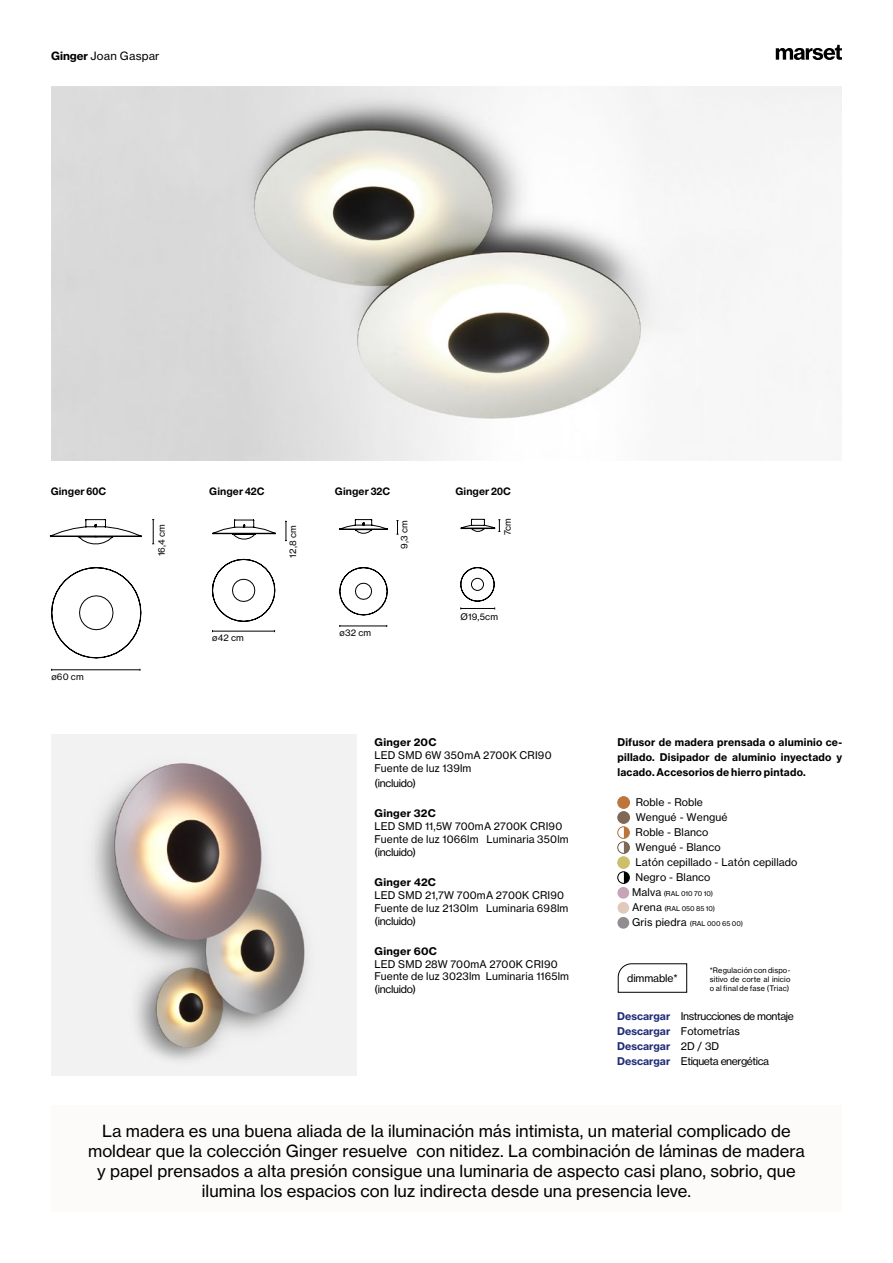
<style>
.page{position:relative;width:893px;height:1263px;background:#fff}
.page>*{position:absolute;margin:0;border:0;box-sizing:border-box;transform-origin:0 0}
.t1{font:16.5px/20.2px "N Haas Grotesk TX Pro 55 Rg";color:#000;text-align:center}
.t2{font:11.25px "N Haas Grotesk TX Pro 55 Rg";letter-spacing:.02em;color:#000}
.t3{font:10.5px/12.9px "N Haas Grotesk TX Pro 55 Rg";letter-spacing:.01em;color:#000}
.t4{font:10.5px/15px "N Haas Grotesk TX Pro 75 Bd";letter-spacing:.02em;color:#000;text-align:justify}
.t5{font:10.5px/15px "N Haas Grotesk TX Pro 55 Rg";letter-spacing:-.04em;color:#000}
.t6{font:700 10.5px "Helvetica Neue LT Std";letter-spacing:.005em;color:#000}
.t7{font:10.5px "N Haas Grotesk TX Pro 75 Bd";color:#202d76}
.t8{font:10.5px "N Haas Grotesk TX Pro 55 Rg";letter-spacing:-.03em;color:#000}
.t9{font:10.5px "N Haas Grotesk TX Pro 55 Rg";letter-spacing:-.01em;color:#000}
.t10{font:9px "N Haas Grotesk TX Pro 55 Rg";letter-spacing:.015em;color:#000}
.t11{font:7.5px/9px "N Haas Grotesk TX Pro 55 Rg";letter-spacing:.02em;color:#000;text-align:justify}
.t12{font:6.75px "N Haas Grotesk TX Pro 55 Rg";letter-spacing:.005em;color:#000}
.s1{font-family:"N Haas Grotesk TX Pro 75 Bd"}
.s2{font-size:10.5px}
.s3{font-family:"N Haas Grotesk TX Pro 75 Bd";color:#202d76}
.s4{font-family:"N Haas Grotesk TX Pro 55 Rg";color:#000}
</style>
<div class="page">
<div style="left:618px;top:797px;width:11px;height:11px;background:#bc763d;border-radius:50%"></div>
<div style="left:617px;top:796px;width:13px;height:13px;border:1px solid #bc763d;border-radius:50%"></div>
<div style="left:618px;top:812px;width:11px;height:11px;background:#7f6857;border-radius:50%"></div>
<div style="left:617px;top:811px;width:13px;height:13px;border:1px solid #7f6857;border-radius:50%"></div>
<div style="left:618px;top:827px;width:11px;height:11px;background:#ba753c;border-radius:50%"></div>
<div style="left:617px;top:826px;width:13px;height:13px;border:1px solid #bc763d;border-radius:50%"></div>
<div style="left:618px;top:842px;width:11px;height:11px;background:#806957;border-radius:50%"></div>
<div style="left:617px;top:841px;width:13px;height:13px;border:1px solid #6b6049;border-radius:50%"></div>
<div style="left:618px;top:857px;width:11px;height:11px;background:#ccbf6a;border-radius:50%"></div>
<div style="left:617px;top:856px;width:13px;height:13px;border:1px solid #ccbf6a;border-radius:50%"></div>
<div style="left:618px;top:872px;width:11px;height:11px;background:#000;border-radius:50%"></div>
<svg style="left:618px;top:827px;width:6px;height:55px"></svg>
<div style="left:617px;top:871px;width:13px;height:13px;border:1px solid #000;border-radius:50%"></div>
<div style="left:617px;top:887px;width:12px;height:12px;background:#c7a4b6;border-radius:50%"></div>
<div style="left:617px;top:902px;width:12px;height:12px;background:#e1cabc;border-radius:50%"></div>
<div style="left:617px;top:917px;width:12px;height:12px;background:#8f8d90;border-radius:50%"></div>
<svg style="left:776px;top:45px;width:66px;height:15px"></svg>
<svg style="left:618px;top:963px;width:69px;height:30px"></svg>
<div style="left:51px;top:1106px;width:791px;height:106px;background:#fcfbfa"></div>
<svg style="left:461px;top:519px;width:39px;height:13px"></svg>
<hr style="left:212px;top:631px;width:63px;height:1px;background:#000">
<svg style="left:285px;top:521px;width:2px;height:20px"></svg>
<hr style="left:340px;top:626px;width:47px;height:1px;background:#000">
<svg style="left:396px;top:520px;width:2px;height:15px"></svg>
<hr style="left:52px;top:669px;width:88px;height:1px;background:#000">
<svg style="left:152px;top:519px;width:2px;height:25px"></svg>
<svg style="left:212px;top:559px;width:63px;height:63px"></svg>
<svg style="left:213px;top:519px;width:63px;height:20px"></svg>
<svg style="left:339px;top:567px;width:49px;height:48px"></svg>
<svg style="left:339px;top:519px;width:49px;height:15px"></svg>
<svg style="left:50px;top:519px;width:91px;height:25px"></svg>
<svg style="left:51px;top:567px;width:90px;height:91px"></svg>
<svg style="left:460px;top:567px;width:35px;height:34px"></svg>
<hr style="left:461px;top:608px;width:34px;height:1px;background:#000">
<img style="left:51px;top:87px;width:791px;height:374px">
<img style="left:51px;top:735px;width:306px;height:341px">
<p class="t2" style="left:51px;top:49px;width:110px"><span class="s1">Ginger</span> Joan Gaspar</p>
<p class="t6" style="left:51px;top:485px;width:57px">Ginger 60C</p>
<p class="t6" style="left:209px;top:485px;width:57px">Ginger 42C</p>
<p class="t6" style="left:335px;top:485px;width:57px">Ginger 32C</p>
<p class="t6" style="left:455px;top:485px;width:57px">Ginger 20C</p>
<p class="t10" style="left:502px;top:535px;width:19px;rotate:-90deg">7cm</p>
<p class="t10" style="left:399px;top:549px;width:30px;rotate:-90deg">9,3 cm</p>
<p class="t10" style="left:156px;top:556px;width:34px;rotate:-90deg">16,4 cm</p>
<p class="t10" style="left:287px;top:558px;width:34px;rotate:-90deg">12,8 cm</p>
<p class="t10" style="left:51px;top:671px;width:34px">ø60 cm</p>
<p class="t10" style="left:212px;top:632px;width:33px">ø42 cm</p>
<p class="t10" style="left:340px;top:627px;width:33px">ø32 cm</p>
<p class="t10" style="left:461px;top:611px;width:39px">Ø19,5cm</p>
<p class="t4" style="left:375px;top:735px;width:63px">Ginger 20C</p>
<p class="t3" style="left:375px;top:749px;width:178px">LED SMD 6W 350mA 2700K CRI90<br>Fuente de luz 139lm</p>
<p class="t8" style="left:375px;top:777px;width:43px">(incluido)</p>
<p class="t4" style="left:375px;top:806px;width:63px">Ginger 32C</p>
<p class="t3" style="left:375px;top:820px;width:196px">LED SMD 11,5W 700mA 2700K CRI90<br>Fuente de luz 1066lm Luminaria 350lm (incluido)</p>
<p class="t4" style="left:375px;top:874px;width:63px">Ginger 42C</p>
<p class="t3" style="left:375px;top:888px;width:195px">LED SMD 21,7W 700mA 2700K CRI90<br>Fuente de luz 2130lm Luminaria 698lm (incluido)</p>
<p class="t4" style="left:375px;top:943px;width:64px">Ginger 60C</p>
<p class="t3" style="left:375px;top:957px;width:196px">LED SMD 28W 700mA 2700K CRI90<br>Fuente de luz 3023lm Luminaria 1165lm (incluido)</p>
<p class="t4" style="left:617px;top:735px;width:226px">Difusor de madera prensada o aluminio ce&shy;pillado. Disipador de aluminio inyectado y lacado. Accesorios de hierro pintado.</p>
<p class="t3" style="left:636px;top:795px;width:163px;line-height:15px">Roble - Roble<br>Wengué - Wengué<br>Roble - Blanco<br>Wengué - Blanco<br>Latón cepillado - Latón cepillado<br>Negro - Blanco</p>
<p class="t12" style="left:632px;top:890px;width:82px"><span class="s2">Malva</span> (RAL 010 70 10)</p>
<p class="t12" style="left:632px;top:905px;width:84px"><span class="s2">Arena</span> (RAL 050 85 10)</p>
<p class="t12" style="left:632px;top:920px;width:112px"><span class="s2">Gris piedra</span> (RAL 000 65 00)</p>
<p class="t11" style="left:710px;top:965px;width:82px">*Regulación con dispo&shy;sitivo de corte al inicio o al final de fase (Triac)</p>
<p class="t5" style="left:617px;top:1008px;width:178px"><span class="s3">Descargar</span> Instrucciones de montaje<br><span class="s3">Descargar</span> Fotometrías</p>
<p class="t7" style="left:617px;top:1039px;width:103px">Descargar <span class="s4">2D / 3D</span></p>
<p class="t5" style="left:617px;top:1053px;width:153px"><span class="s3">Descargar</span> Etiqueta energética</p>
<p class="t9" style="left:627px;top:971px;width:52px">dimmable*</p>
<p class="t1" style="left:88px;top:1120px;width:718px">La madera es una buena aliada de la iluminación más intimista, un material complicado de moldear que la colección Ginger resuelve con nitidez. La combinación de láminas de madera y papel prensados a alta presión consigue una luminaria de aspecto casi plano, sobrio, que ilumina los espacios con luz indirecta desde una presencia leve.</p>
</div>
